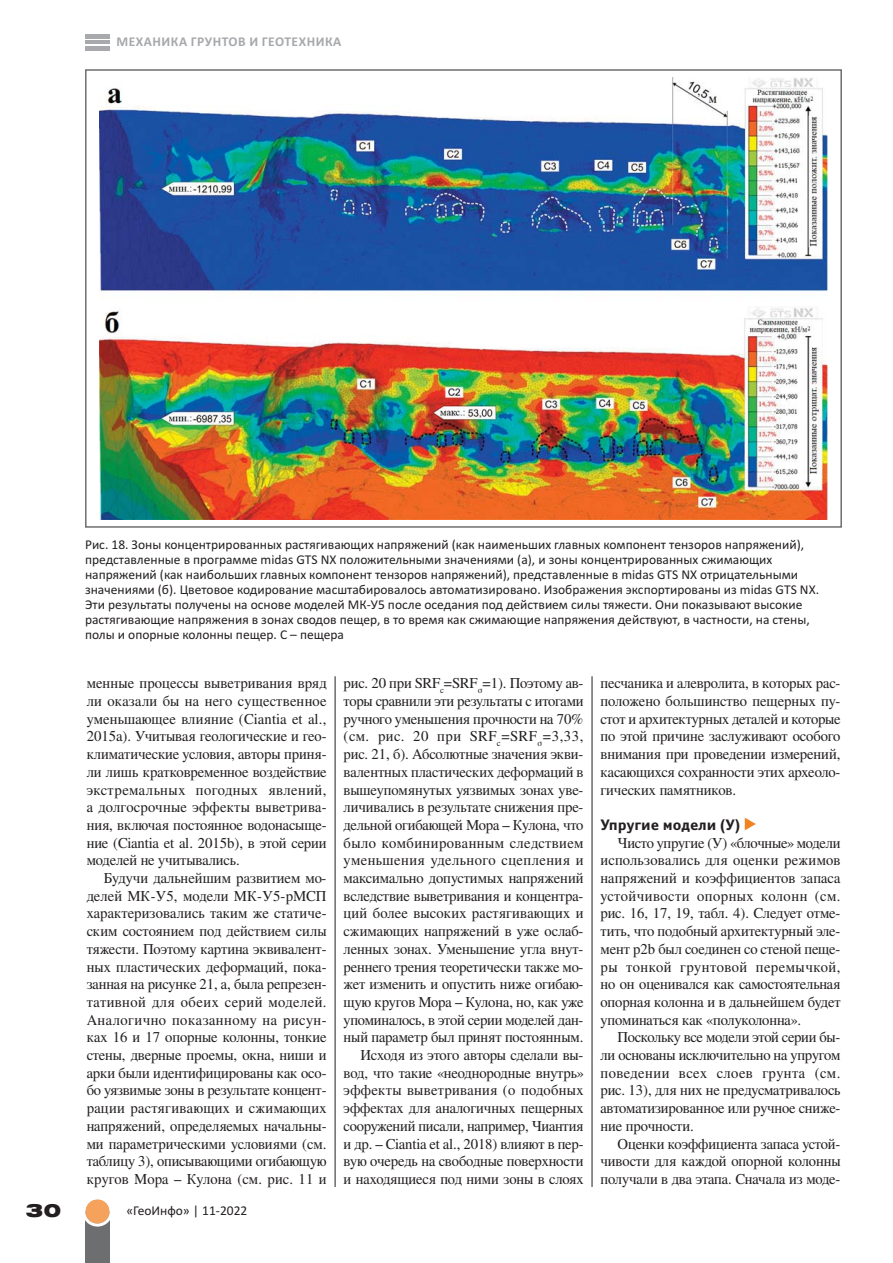
<style>
.page{position:relative;width:893px;height:1263px;background:#fff}
.page>*{position:absolute;margin:0;border:0;box-sizing:border-box;transform-origin:0 0}
.t1{font:900 18px "Helios Ext";color:#231f20}
.t2{font:15px/17.7px "Free Serif";letter-spacing:-.005em;color:#231f20;text-align:justify}
.t3{font:700 15px "Yanus C";letter-spacing:.005em;color:#231f20}
.t4{font:13.5px/15px "Calibri";color:#231f20}
.t5{font:700 13.5px "Calibri";letter-spacing:.04em;color:#a7a9ac}
.s1{font-family:"Lucida Grande";color:#ef811e}
</style>
<div class="page">
<hr style="left:85px;top:34px;width:25px;height:4px;background:#a7a9ac">
<hr style="left:85px;top:40px;width:25px;height:4px;background:#a7a9ac">
<hr style="left:85px;top:47px;width:25px;height:4px;background:#a7a9ac">
<div style="left:85px;top:1211px;width:25px;height:52px;background:#6d6e70"></div>
<svg style="left:85px;top:1199px;width:25px;height:27px"></svg>
<hr style="left:335px;top:676px;width:1px;height:511px;background:#231f20">
<hr style="left:592px;top:676px;width:1px;height:511px;background:#231f20">
<img style="left:100px;top:77px;width:727px;height:443px">
<div style="left:85px;top:69px;width:757px;height:459px;border:2px solid #6d6e70"></div>
<p class="t5" style="left:116px;top:37px;width:226px">МЕХАНИКА ГРУНТОВ И ГЕОТЕХНИКА</p>
<p class="t4" style="left:85px;top:538px;width:735px">Рис. 18. Зоны концентрированных растягивающих напряжений (как наименьших главных компонент тензоров напряжений), представленные в программе midas GTS NX положительными значениями (а), и зоны концентрированных сжимающих напряжений (как наибольших главных компонент тензоров напряжений), представленные в midas GTS NX отрицательными значениями (б). Цветовое кодирование масштабировалось автоматизировано. Изображения экспортированы из midas GTS NX.<br>Эти результаты получены на основе моделей МК-У5 после оседания под действием силы тяжести. Они показывают высокие растягивающие напряжения в зонах сводов пещер, в то время как сжимающие напряжения действуют, в частности, на стены, полы и опорные колонны пещер. C – пещера</p>
<p class="t2" style="left:87px;top:676px;width:242px">менные процессы выветривания вряд ли оказали бы на него существенное уменьшающее влияние (Ciantia et al., 2015a). Учитывая геологические и гео&shy;климатические условия, авторы приня&shy;ли лишь кратковременное воздеиствие екстремальных погодных явлении, а долгосрочные еффекты выветрива&shy;ния, включая постоянное водонасыще&shy;ние (Ciantia et al. 2015b), в етои серии моделеи не учитывались.</p>
<p class="t2" style="left:87px;top:871px;width:241px;text-indent:17px">Будучи дальнеишим развитием мо&shy;делеи МК-У5, модели МК-У5-рМСП характеризовались таким же статиче&shy;ским состоянием под деиствием силы тяжести. Поетому картина еквивалент&shy;ных пластических деформации, пока&shy;занная на рисунке 21, а, была репрезен&shy;тативнои для обеих серии моделеи.<br>Аналогично показанному на рисун&shy;ках 16 и 17 опорные колонны, тонкие стены, дверные проемы, окна, ниши и арки были идентифицированы как осо&shy;бо уязвимые зоны в результате концент&shy;рации растягивающих и сжимающих напряжении, определяемых начальны&shy;ми параметрическими условиями (см. таблицу 3), описывающими огибающую кругов Мора – Кулона (см. рис. 11 и</p>
<p class="t1" style="left:26px;top:1204px;width:37px">30</p>
<p class="t4" style="left:126px;top:1204px;width:123px">«ГеоИнфо» | 11-2022</p>
<p class="t2" style="left:344px;top:676px;width:242px;text-align:right">рис. 20 при SRF<sub>c</sub>=SRF<sub>σ</sub>=1). Поетому ав&shy;торы сравнили ети результаты с итогами ручного уменьшения прочности на 70% (см. рис. 20 при SRF<sub>c</sub>=SRF<sub>σ</sub>=3,33, рис. 21, б). Абсолютные значения екви&shy;валентных пластических деформации в вышеупомянутых уязвимых зонах уве&shy;личивались в результате снижения пре&shy;дельнои огибающеи Мора – Кулона, что было комбинированным следствием уменьшения удельного сцепления и максимально допустимых напряжении вследствие выветривания и концентра&shy;ции более высоких растягивающих и сжимающих напряжении в уже ослаб&shy;ленных зонах. Уменьшение угла внут&shy;реннего трения теоретически также мо&shy;жет изменить и опустить ниже огибаю&shy;щую кругов Мора – Кулона, но, как уже упоминалось, в етои серии моделеи дан&shy;ныи параметр был принят постоянным.<br>Исходя из етого авторы сделали вы&shy;вод, что такие «неоднородные внутрь» еффекты выветривания (о подобных еффектах для аналогичных пещерных сооружении писали, например, Чиантия и др. – Ciantia et al., 2018) влияют в пер&shy;вую очередь на свободные поверхности и находящиеся под ними зоны в слоях</p>
<p class="t2" style="left:600px;top:676px;width:241px">песчаника и алевролита, в которых рас&shy;положено большинство пещерных пу&shy;стот и архитектурных деталеи и которые по етои причине заслуживают особого внимания при проведении измерении, касающихся сохранности етих археоло&shy;гических памятников.</p>
<p class="t3" style="left:600px;top:819px;width:158px">Упругие модели (У) <span class="s1">►</span></p>
<p class="t2" style="left:600px;top:835px;width:242px;text-indent:17px">Чисто упругие (У) «блочные» модели использовались для оценки режимов напряжении и коеффициентов запаса устоичивости опорных колонн (см. рис. 16, 17, 19, табл. 4). Следует отме&shy;тить, что подобныи архитектурныи еле&shy;мент p2b был соединен со стенои пеще&shy;ры тонкои грунтовои перемычкои, но он оценивался как самостоятельная опорная колонна и в дальнеишем будет упоминаться как «полуколонна».</p>
<p class="t2" style="left:600px;top:1030px;width:241px;text-indent:17px">Поскольку все модели етои серии бы&shy;ли основаны исключительно на упругом поведении всех слоев грунта (см. рис. 13), для них не предусматривалось автоматизированное или ручное сниже&shy;ние прочности.</p>
<p class="t2" style="left:600px;top:1136px;width:242px;text-indent:17px">Оценки коеффициента запаса устои&shy;чивости для каждои опорнои колонны получали в два етапа. Сначала из моде-</p>
</div>
